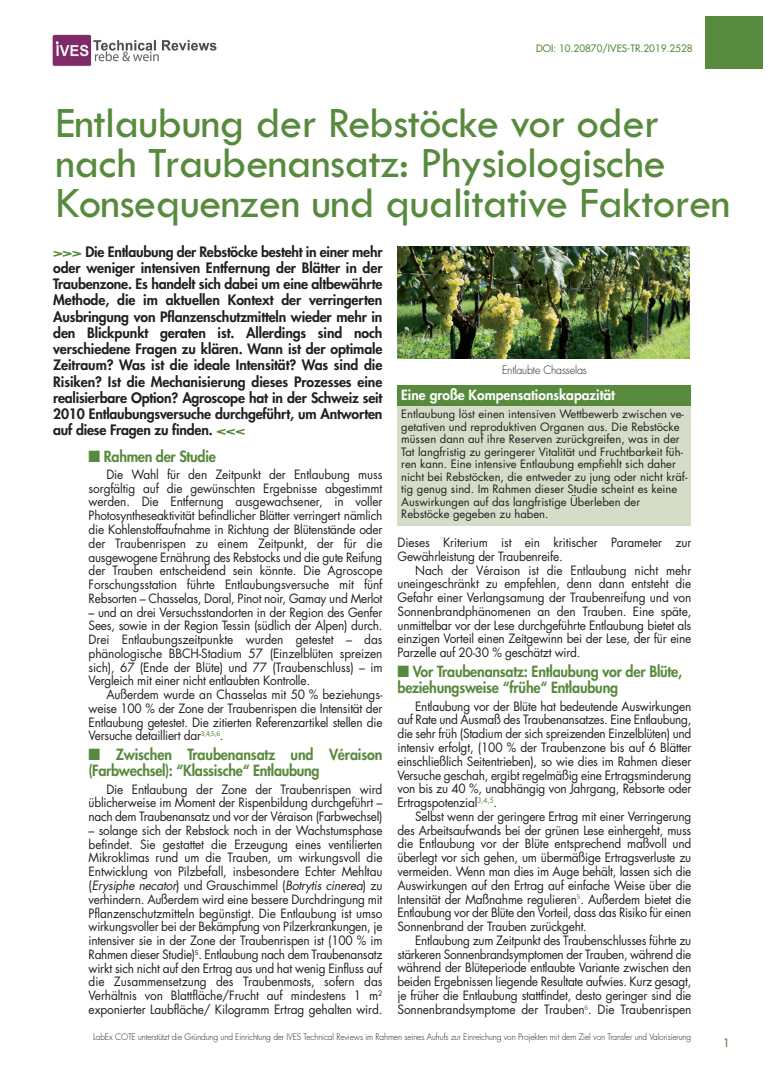
<style>
.page{position:relative;width:780px;height:1088px;background:#fff}
.page>*{position:absolute;margin:0;border:0;box-sizing:border-box;transform-origin:0 0}
.t1{font:45px/40px "Tw Cen";letter-spacing:-.015em;color:#588a3d}
.t2{font:800 15px/16.2px "Futura";letter-spacing:-.015em;color:#588a3d;scale:.95 1}
.t3{font:800 14px/16.2px "Futura";letter-spacing:-.015em;color:#231f20;text-align:justify}
.t4{font:800 13.75px "Futura";color:#fff}
.t5{font:13.75px "Tw Cen";color:#588a3d}
.t6{font:12.5px/13.8px "Futura";letter-spacing:-.02em;color:#231f20;text-align:justify;scale:.95 1}
.t7{font:11.25px/12.5px "Futura";color:#231f20}
.t8{font:300 11.25px "Futura";letter-spacing:-.015em;color:#231f20;scale:.95 1}
.t9{font:10px "Futura";color:#588a3d}
.t10{font:300 8.75px "Futura";letter-spacing:-.015em;color:#231f20;scale:.95 1}
.s1{font-size:12.5px;color:#588a3d}
.s2{font-style:italic}
</style>
<div class="page">
<img style="left:397px;top:246px;width:292px;height:113px">
<div style="left:705px;top:16px;width:57px;height:53px;background:#588a3d"></div>
<div style="left:397px;top:406px;width:294px;height:119px;background:#d5ddc9"></div>
<div style="left:397px;top:385px;width:294px;height:21px;background:#588a3d"></div>
<img style="left:52px;top:34px;width:165px;height:32px">
<p class="t9" style="left:536px;top:44px;width:158px">DOI: 10.20870/IVES-TR.2019.2528</p>
<h1 class="t1" style="left:55px;top:102px;width:676px">Entlaubung der Rebstöcke vor oder nach Traubenansatz: Physiologische<br>Konsequenzen und qualitative Faktoren</h1>
<p class="t3" style="left:53px;top:244px;width:331px"><span class="s1">&gt;&gt;&gt;</span> Die Entlaubung der Rebstöcke besteht in einer mehr oder weniger intensiven Entfernung der Blätter in der Traubenzone. Es handelt sich dabei um eine altbewährte Methode, die im aktuellen Kontext der verringerten Ausbringung von Pflanzenschutzmitteln wieder mehr in den Blickpunkt geraten ist. Allerdings sind noch verschiedene Fragen zu klären. Wann ist der optimale Zeitraum? Was ist die ideale Intensität? Was sind die Risiken? Ist die Mechanisierung dieses Prozesses eine realisierbare Option? Agroscope hat in der Schweiz seit 2010 Entlaubungsversuche durchgeführt, um Antworten auf diese Fragen zu finden. <span class="s1">&lt;&lt;&lt;</span></p>
<p class="t2" style="left:89px;top:449px;width:135px">■ Rahmen der Studie</p>
<p class="t6" style="left:89px;top:468px;width:311px;text-indent:18px">Die Wahl für den Zeitpunkt der Entlaubung muss sorgfältig auf die gewünschten Ergebnisse abgestimmt werden. Die Entfernung ausgewachsener, in voller Photosyntheseaktivität befindlicher Blätter verringert nämlich die Kohlenstoffaufnahme in Richtung der Blütenstände oder der Traubenrispen zu einem Zeitpunkt, der für die ausgewogene Ernährung des Rebstocks und die gute Reifung der Trauben entscheidend sein könnte. Die Agroscope Forschungsstation führte Entlaubungsversuche mit fünf Rebsorten – Chasselas, Doral, Pinot noir, Gamay und Merlot</p>
<p class="t6" style="left:89px;top:606px;width:311px">– und an drei Versuchsstandorten in der Region des Genfer Sees, sowie in der Region Tessin (südlich der Alpen) durch.<br>Drei Entlaubungszeitpunkte wurden getestet – das phänologische BBCH-Stadium 57 (Einzelblüten spreizen sich), 67 (Ende der Blüte) und 77 (Traubenschluss) – im Vergleich mit einer nicht entlaubten Kontrolle.</p>
<p class="t6" style="left:89px;top:689px;width:311px;text-indent:18px">Außerdem wurde an Chasselas mit 50 % beziehungs&shy;weise 100 % der Zone der Traubenrispen die Intensität der Entlaubung getestet. Die zitierten Referenzartikel stellen die Versuche detailliert dar<sup>3,4,5,6</sup>.</p>
<p class="t2" style="left:89px;top:747px;width:311px">■ Zwischen Traubenansatz und Véraison (Farbwechsel): “Klassische“ Entlaubung</p>
<p class="t6" style="left:89px;top:783px;width:311px;text-indent:18px">Die Entlaubung der Zone der Traubenrispen wird üblicherweise im Moment der Rispenbildung durchgeführt – nach dem Traubenansatz und vor der Véraison (Farbwechsel)</p>
<p class="t6" style="left:89px;top:824px;width:311px">– solange sich der Rebstock noch in der Wachstumsphase befindet. Sie gestattet die Erzeugung eines ventilierten Mikroklimas rund um die Trauben, um wirkungsvoll die Entwicklung von Pilzbefall, insbesondere Echter Mehltau (<span class="s2">Erysiphe necator</span>) und Grauschimmel (<span class="s2">Botrytis cinerea</span>) zu verhindern. Außerdem wird eine bessere Durchdringung mit Pflanzenschutzmitteln begünstigt. Die Entlaubung ist umso wirkungsvoller bei der Bekämpfung von Pilzerkrankungen, je intensiver sie in der Zone der Traubenrispen ist (100 % im Rahmen dieser Studie)<sup>5</sup>. Entlaubung nach dem Traubenansatz wirkt sich nicht auf den Ertrag aus und hat wenig Einfluss auf die Zusammensetzung des Traubenmosts, sofern das Verhältnis von Blattfläche/Frucht auf mindestens 1 m<sup>2 </sup>exponierter Laubfläche/ Kilogramm Ertrag gehalten wird.</p>
<p class="t8" style="left:502px;top:364px;width:91px">Entlaubte Chasselas</p>
<p class="t4" style="left:401px;top:388px;width:215px">Eine große Kompensationskapazität</p>
<p class="t7" style="left:401px;top:409px;width:287px">Entlaubung löst einen intensiven Wettbewerb zwischen ve&shy;getativen und reproduktiven Organen aus. Die Rebstöcke müssen dann auf ihre Reserven zurückgreifen, was in der Tat langfristig zu geringerer Vitalität und Fruchtbarkeit füh&shy;ren kann. Eine intensive Entlaubung empfiehlt sich daher nicht bei Rebstöcken, die entweder zu jung oder nicht kräf&shy;tig genug sind. Im Rahmen dieser Studie scheint es keine Auswirkungen auf das langfristige Überleben der Rebstöcke gegeben zu haben.</p>
<p class="t6" style="left:397px;top:536px;width:311px">Dieses Kriterium ist ein kritischer Parameter zur<br>Gewährleistung der Traubenreife.</p>
<p class="t6" style="left:397px;top:564px;width:311px;text-indent:18px">Nach der Véraison ist die Entlaubung nicht mehr uneingeschränkt zu empfehlen, denn dann entsteht die Gefahr einer Verlangsamung der Traubenreifung und von Sonnenbrandphänomenen an den Trauben. Eine späte, unmittelbar vor der Lese durchgeführte Entlaubung bietet als einzigen Vorteil einen Zeitgewinn bei der Lese, der für eine Parzelle auf 20-30 % geschätzt wird.</p>
<p class="t2" style="left:397px;top:664px;width:301px">■ Vor Traubenansatz: Entlaubung vor der Blüte, beziehungsweise “frühe“ Entlaubung</p>
<p class="t6" style="left:397px;top:700px;width:311px;text-indent:18px">Entlaubung vor der Blüte hat bedeutende Auswirkungen auf Rate und Ausmaß des Traubenansatzes. Eine Entlaubung, die sehr früh (Stadium der sich spreizenden Einzelblüten) und intensiv erfolgt, (100 % der Traubenzone bis auf 6 Blätter einschließlich Seitentrieben), so wie dies im Rahmen dieser Versuche geschah, ergibt regelmäßig eine Ertragsminderung von bis zu 40 %, unabhängig von Jahrgang, Rebsorte oder Ertragspotenzial<sup>3,4,5</sup>.</p>
<p class="t6" style="left:397px;top:810px;width:311px;text-indent:18px">Selbst wenn der geringere Ertrag mit einer Verringerung des Arbeitsaufwands bei der grünen Lese einhergeht, muss die Entlaubung vor der Blüte entsprechend maßvoll und überlegt vor sich gehen, um übermäßige Ertragsverluste zu vermeiden. Wenn man dies im Auge behält, lassen sich die Auswirkungen auf den Ertrag auf einfache Weise über die Intensität der Maßnahme regulieren<sup>5</sup>. Außerdem bietet die Entlaubung vor der Blüte den Vorteil, dass das Risiko für einen Sonnenbrand der Trauben zurückgeht.</p>
<p class="t6" style="left:397px;top:934px;width:311px;text-indent:18px">Entlaubung zum Zeitpunkt des Traubenschlusses führte zu stärkeren Sonnenbrandsymptomen der Trauben, während die während der Blüteperiode entlaubte Variante zwischen den beiden Ergebnissen liegende Resultate aufwies. Kurz gesagt, je früher die Entlaubung stattfindet, desto geringer sind die Sonnenbrandsymptome der Trauben<sup>6</sup>. Die Traubenrispen</p>
<p class="t10" style="left:93px;top:1033px;width:631px">LabEx COTE unterstützt die Gründung und Einrichtung der IVES Technical Reviews im Rahmen seines Aufrufs zur Einreichung von Projekten mit dem Ziel von Transfer und Valorisierung</p>
<p class="t5" style="left:722px;top:1034px;width:9px">1</p>
</div>
